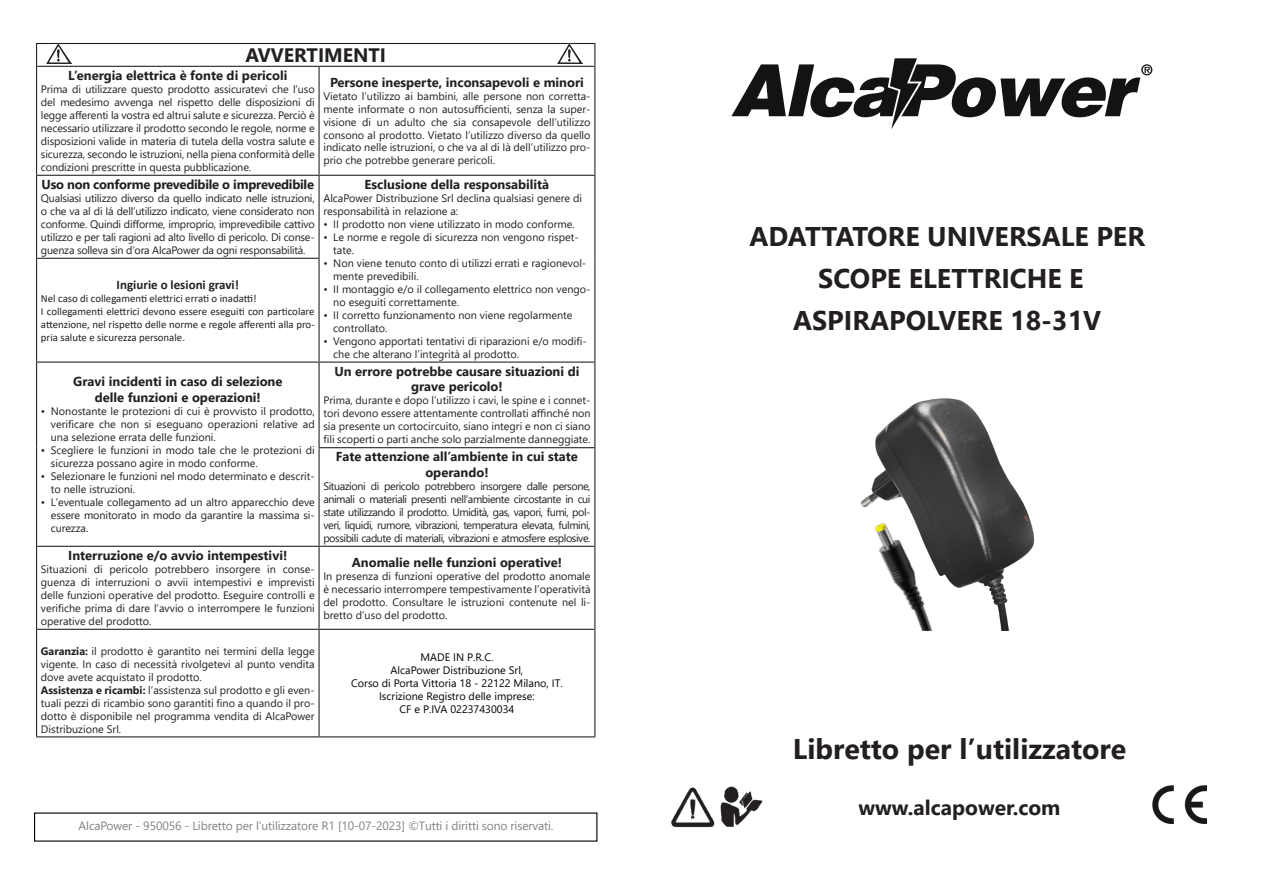
<style>
.page{position:relative;width:1263px;height:893px;background:#fff}
.page>*{position:absolute;margin:0;border:0;box-sizing:border-box;transform-origin:0 0}
.t1{font:700 28.5px "Segoe UI";color:#231f20}
.t2{font:700 27px "Segoe UI";color:#231f20}
.t3{font:700 21px "Segoe UI";color:#231f20}
.t4{font:700 19.5px "Segoe UI";color:#231f20}
.t5{font:700 13.05px/15.6px "Segoe UI";color:#231f20;text-align:center}
.t6{font:700 13.05px "Segoe UI";letter-spacing:-.02em;color:#231f20}
.t7{font:700 13.05px "Calibri";color:#231f20}
.t8{font:12px "Segoe UI";letter-spacing:-.01em;color:#808285}
.t9{font:10.8px/13px "Segoe UI";color:#231f20;text-align:justify}
.t10{font:10.8px/13px "Calibri";color:#231f20;text-align:justify}
.t11{font:10.8px "Segoe UI";color:#000}
.s1{font-family:"Calibri"}
.s2{font-weight:700}
</style>
<div class="page">
<img style="left:671px;top:786px;width:92px;height:42px">
<img style="left:1152px;top:785px;width:54px;height:38px">
<svg style="left:731px;top:58px;width:421px;height:71px"></svg>
<hr style="left:36px;top:43px;width:283px;height:1px;background:#231f20">
<svg style="left:36px;top:44px;width:1px;height:22px"></svg>
<hr style="left:319px;top:43px;width:276px;height:1px;background:#231f20">
<svg style="left:594px;top:44px;width:1px;height:22px"></svg>
<hr style="left:36px;top:66px;width:283px;height:1px;background:#231f20">
<hr style="left:36px;top:67px;width:1px;height:108px;background:#231f20">
<hr style="left:319px;top:66px;width:276px;height:1px;background:#231f20">
<hr style="left:318px;top:67px;width:2px;height:108px;background:#231f20">
<hr style="left:594px;top:67px;width:1px;height:108px;background:#231f20">
<hr style="left:36px;top:175px;width:283px;height:1px;background:#231f20">
<hr style="left:36px;top:176px;width:1px;height:82px;background:#231f20">
<hr style="left:319px;top:175px;width:276px;height:1px;background:#231f20">
<hr style="left:318px;top:176px;width:2px;height:82px;background:#231f20">
<hr style="left:594px;top:176px;width:1px;height:82px;background:#231f20">
<hr style="left:36px;top:258px;width:284px;height:1px;background:#231f20">
<hr style="left:36px;top:259px;width:1px;height:103px;background:#231f20">
<hr style="left:318px;top:259px;width:2px;height:103px;background:#231f20">
<hr style="left:594px;top:258px;width:1px;height:104px;background:#231f20">
<hr style="left:36px;top:362px;width:283px;height:1px;background:#231f20">
<hr style="left:36px;top:363px;width:1px;height:85px;background:#231f20">
<hr style="left:319px;top:362px;width:276px;height:1px;background:#231f20">
<hr style="left:318px;top:363px;width:2px;height:84px;background:#231f20">
<hr style="left:594px;top:363px;width:1px;height:84px;background:#231f20">
<hr style="left:36px;top:448px;width:1px;height:98px;background:#231f20">
<hr style="left:318px;top:447px;width:277px;height:1px;background:#231f20">
<hr style="left:318px;top:448px;width:2px;height:98px;background:#231f20">
<hr style="left:594px;top:448px;width:1px;height:98px;background:#231f20">
<hr style="left:36px;top:546px;width:283px;height:1px;background:#231f20">
<hr style="left:36px;top:547px;width:1px;height:82px;background:#231f20">
<hr style="left:319px;top:546px;width:276px;height:1px;background:#231f20">
<hr style="left:318px;top:547px;width:2px;height:82px;background:#231f20">
<hr style="left:594px;top:547px;width:1px;height:82px;background:#231f20">
<hr style="left:36px;top:629px;width:283px;height:1px;background:#231f20">
<hr style="left:36px;top:630px;width:1px;height:106px;background:#231f20">
<hr style="left:319px;top:629px;width:276px;height:1px;background:#231f20">
<hr style="left:318px;top:630px;width:2px;height:106px;background:#231f20">
<hr style="left:594px;top:630px;width:1px;height:106px;background:#231f20">
<hr style="left:36px;top:736px;width:283px;height:1px;background:#231f20">
<hr style="left:319px;top:736px;width:276px;height:1px;background:#231f20">
<img style="left:47px;top:44px;width:24px;height:20px">
<img style="left:558px;top:44px;width:24px;height:20px">
<img style="left:861px;top:398px;width:174px;height:233px">
<p class="t4" style="left:245px;top:37px;width:142px">AVVERTIMENTI</p>
<p class="t5" style="left:68px;top:67px;width:221px">L’energia elettrica è fonte di pericoli</p>
<p class="t9" style="left:41px;top:82px;width:275px">Prima di utilizzare questo prodotto assicuratevi che l’uso del medesimo avvenga nel rispetto delle disposizioni di legge afferenti la vostra ed altrui salute e sicurezza. Perciò è necessario utilizzare il prodotto secondo le regole, norme e disposizioni valide in materia di tutela della vostra salute e sicurezza, secondo le istruzioni, nella piena conformità delle condizioni prescritte in questa pubblicazione.</p>
<p class="t5" style="left:330px;top:73px;width:255px">Persone inesperte, inconsapevoli e minori</p>
<p class="t9" style="left:323px;top:88px;width:269px">Vietato l’utilizzo ai bambini, alle persone non corretta&shy;mente informate o non autosufficienti, senza la super&shy;visione di un adulto che sia consapevole dell’utilizzo consono al prodotto. Vietato l’utilizzo diverso da quello indicato nelle istruzioni, o che va al di Ià dell’utilizzo pro&shy;prio che potrebbe generare pericoli.</p>
<p class="t6" style="left:42px;top:172px;width:274px">Uso non conforme prevedibile o imprevedibile</p>
<p class="t9" style="left:41px;top:191px;width:275px">Qualsiasi utilizzo diverso da quello indicato nelle istruzioni, o che va al di Iá dell’utilizzo indicato, viene considerato non conforme. Quindi difforme, improprio, imprevedibile cattivo utilizzo e per tali ragioni ad alto livello di pericolo. Di conse&shy;guenza solleva sin d’ora AlcaPower da ogni responsabilità.</p>
<p class="t7" style="left:117px;top:276px;width:124px">Ingiurie o lesioni gravi!</p>
<p class="t10" style="left:41px;top:292px;width:217px">Nel caso di collegamenti elettrici errati o inadatti!</p>
<p class="t10" style="left:41px;top:305px;width:275px">I collegamenti elettrici devono essere eseguiti con particolare attenzione, nel rispetto delle norme e regole afferenti alla pro&shy;pria salute e sicurezza personale.</p>
<p class="t5" style="left:73px;top:373px;width:211px">Gravi incidenti in caso di selezione</p>
<p class="t5" style="left:95px;top:388px;width:168px">delle funzioni e operazioni!</p>
<p class="t9" style="left:51px;top:403px;width:265px;text-indent:-10px">• Nonostante le protezioni di cui è provvisto il prodotto, verificare che non si eseguano operazioni relative ad una selezione errata delle funzioni.</p>
<p class="t9" style="left:51px;top:442px;width:265px;text-indent:-10px">• Scegliere le funzioni in modo tale che le protezioni di sicurezza possano agire in modo conforme.</p>
<p class="t9" style="left:51px;top:468px;width:265px;text-indent:-10px">• Selezionare le funzioni nel modo determinato e descrit&shy;to nelle istruzioni.</p>
<p class="t9" style="left:51px;top:494px;width:265px;text-indent:-10px">• L’eventuale collegamento ad un altro apparecchio deve essere monitorato in modo da garantire la massima si&shy;curezza<span class="s1">.</span></p>
<p class="t5" style="left:68px;top:547px;width:220px">Interruzione e/o avvio intempestivi!</p>
<p class="t9" style="left:41px;top:562px;width:275px">Situazioni di pericolo potrebbero insorgere in conse&shy;guenza di interruzioni o avvii intempestivi e imprevisti delle funzioni operative del prodotto. Eseguire controlli e verifiche prima di dare l’avvio o interrompere le funzioni operative del prodotto.</p>
<p class="t9" style="left:41px;top:643px;width:275px"><span class="s2">Garanzia:</span> il prodotto è garantito nei termini della legge vigente. In caso di necessità rivolgetevi al punto vendita dove avete acquistato il prodotto.</p>
<p class="t9" style="left:41px;top:682px;width:275px"><span class="s2">Assistenza e ricambi:</span> l’assistenza sul prodotto e gli even&shy;tuali pezzi di ricambio sono garantiti fino a quando il pro&shy;dotto è disponibile nel programma vendita di AlcaPower Distribuzione Srl.</p>
<p class="t5" style="left:365px;top:176px;width:186px">Esclusione della responsabilità</p>
<p class="t9" style="left:323px;top:191px;width:260px">AlcaPower Distribuzione Srl declina qualsiasi genere di responsabilità in relazione a:</p>
<p class="t9" style="left:323px;top:217px;width:253px">• II prodotto non viene utilizzato in modo conforme.</p>
<p class="t9" style="left:333px;top:230px;width:247px;text-indent:-10px">• Le norme e regole di sicurezza non vengono rispet&shy;tate.</p>
<p class="t9" style="left:333px;top:256px;width:254px;text-indent:-10px">• Non viene tenuto conto di utilizzi errati e ragionevol&shy;mente prevedibili.</p>
<p class="t9" style="left:333px;top:282px;width:259px;text-indent:-10px">• II montaggio e/o il collegamento elettrico non vengo&shy;no eseguiti correttamente.</p>
<p class="t9" style="left:333px;top:308px;width:241px;text-indent:-10px">• II corretto funzionamento non viene regolarmente controllato.</p>
<p class="t9" style="left:333px;top:333px;width:255px;text-indent:-10px">• Vengono apportati tentativi di riparazioni e/o modifi&shy;che che alterano l’integrità al prodotto.</p>
<p class="t5" style="left:334px;top:362px;width:247px">Un errore potrebbe causare situazioni di</p>
<p class="t5" style="left:411px;top:378px;width:93px">grave pericolo!</p>
<p class="t9" style="left:323px;top:393px;width:269px">Prima, durante e dopo l’utilizzo i cavi, le spine e i connet&shy;tori devono essere attentamente controllati affinché non sia presente un cortocircuito, siano integri e non ci siano fili scoperti o parti anche solo parzialmente danneggiate.</p>
<p class="t5" style="left:336px;top:448px;width:243px">Fate attenzione all’ambiente in cui state operando!</p>
<p class="t9" style="left:323px;top:479px;width:269px">Situazioni di pericolo potrebbero insorgere dalle persone, animali o materiali presenti nell’ambiente circostante in cui state utilizzando il prodotto. Umidità, gas, vapori, fumi, pol&shy;veri, liquidi, rumore, vibrazioni, temperatura elevata, fulmini, possibili cadute di materiali, vibrazioni e atmosfere esplosive.</p>
<p class="t5" style="left:352px;top:553px;width:212px">Anomalie nelle funzioni operative!</p>
<p class="t9" style="left:323px;top:568px;width:269px">In presenza di funzioni operative del prodotto anomale è necessario interrompere tempestivamente l’operatività del prodotto. Consultare le istruzioni contenute nel li&shy;bretto d’uso del prodotto.</p>
<p class="t11" style="left:420px;top:647px;width:74px">MADE IN P.R.C.</p>
<p class="t11" style="left:391px;top:660px;width:134px">AlcaPower Distribuzione Srl,</p>
<p class="t11" style="left:351px;top:673px;width:213px">Corso di Porta Vittoria 18 - 22122 Milano, IT.</p>
<p class="t11" style="left:379px;top:686px;width:157px">Iscrizione Registro delle imprese:</p>
<p class="t11" style="left:399px;top:699px;width:116px">CF e P.IVA 02237430034</p>
<p class="t8" style="left:79px;top:815px;width:476px">AlcaPower - 950056 - Libretto per l’utilizzatore R1 [10-07-2023] ©Tutti i diritti sono riservati.</p>
<p class="t2" style="left:749px;top:211px;width:397px">ADATTATORE UNIVERSALE PER</p>
<p class="t2" style="left:818px;top:253px;width:267px">SCOPE ELETTRICHE E</p>
<p class="t2" style="left:793px;top:295px;width:310px">ASPIRAPOLVERE 18-31V</p>
<p class="t1" style="left:793px;top:722px;width:335px">Libretto per l’utilizzatore</p>
<p class="t3" style="left:858px;top:788px;width:204px">www.alcapower.com</p>
</div>
